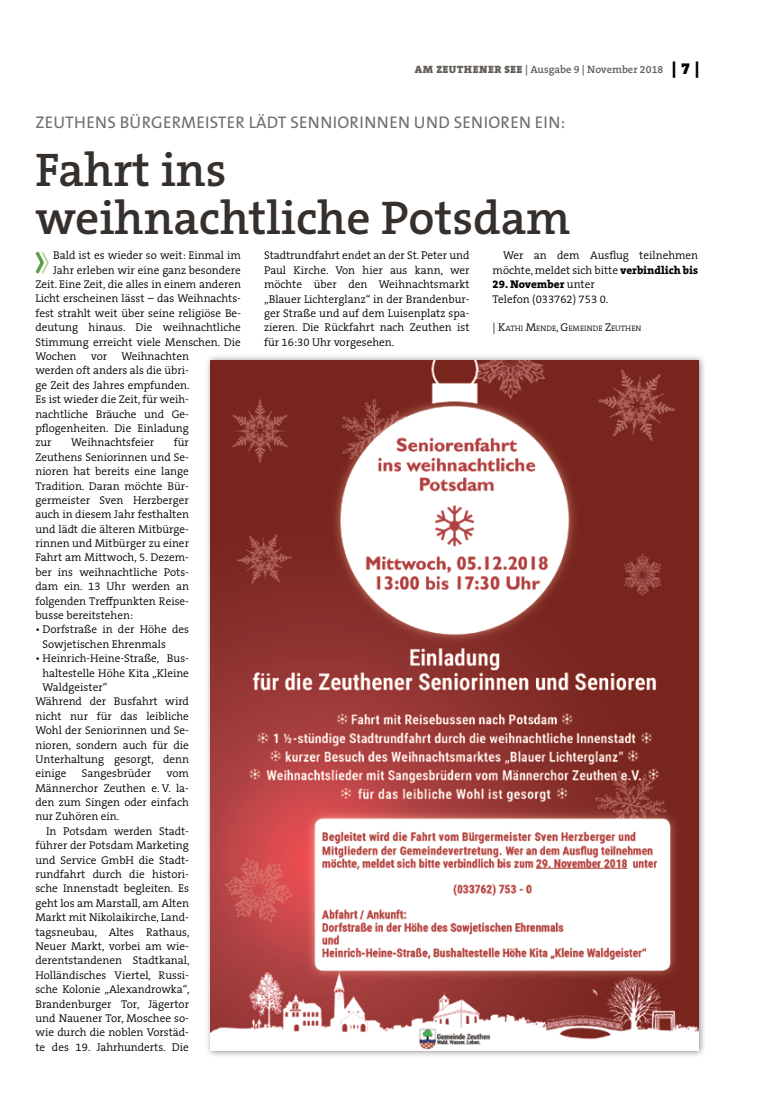
<style>
.page{position:relative;width:762px;height:1117px;background:#fff}
.page>*{position:absolute;margin:0;border:0;box-sizing:border-box;transform-origin:0 0}
.t1{font:600 47.5px/47.5px "The Serif B W6";color:#36302d}
.t2{font:16.88px "The Sans B W5 Plain";letter-spacing:.015em;color:#716c69}
.t3{font:300 11.25px/14.4px "The Serif B W4";color:#000;text-align:justify}
.t4{font:800 11.25px "The Serif B W8";color:#000}
.t5{font:600 10.62px "The Serif B W6";color:#615c58}
.t6{font:300 7.88px "The Serif B W4";color:#000}
.s1{font-family:"The Serif B W9";font-weight:900}
.s2{font-family:"The Serif B W9";font-weight:900;font-size:16.25px;color:#000}
.s3{font-family:"The Serif B W8";font-weight:800}
.s4{font-family:"The Serif B W4";font-weight:300}
.s5{font-size:11.25px}
</style>
<div class="page">
<svg style="left:35px;top:251px;width:14px;height:23px"></svg>
<div style="left:204px;top:354px;width:502px;height:704px;background:#000;opacity:.45"></div>
<img style="left:210px;top:360px;width:488px;height:690px">
<p class="t5" style="left:415px;top:63px;width:286px"><span class="s1">AM ZEUTHENER SEE</span> | Ausgabe 9 | November 2018 <span class="s2">| 7 |</span></p>
<h2 class="t2" style="left:36px;top:111px;width:531px">ZEUTHENS BÜRGERMEISTER LÄDT SENNIORINNEN UND SENIOREN EIN:</h2>
<h1 class="t1" style="left:35px;top:146px;width:536px">Fahrt ins weihnachtliche Potsdam</h1>
<p class="t3" style="left:53px;top:248px;width:189px">Bald ist es wieder so weit: Einmal im</p>
<p class="t3" style="left:53px;top:263px;width:189px">Jahr erleben wir eine ganz besondere</p>
<p class="t3" style="left:35px;top:277px;width:207px">Zeit. Eine Zeit, die alles in einem anderen</p>
<p class="t3" style="left:35px;top:291px;width:207px">Licht erscheinen lässt – das Weihnachts-</p>
<p class="t3" style="left:35px;top:306px;width:207px">fest strahlt weit über seine religiöse Be-</p>
<p class="t3" style="left:35px;top:320px;width:207px">deutung hinaus. Die weihnachtliche</p>
<p class="t3" style="left:35px;top:334px;width:207px">Stimmung erreicht viele Menschen. Die</p>
<p class="t3" style="left:35px;top:349px;width:42px">Wochen</p>
<p class="t3" style="left:91px;top:349px;width:18px">vor</p>
<p class="t3" style="left:264px;top:248px;width:207px">Stadtrundfahrt endet an der St. Peter und Paul Kirche. Von hier aus kann, wer möchte über den Weihnachtsmarkt „Blauer Lichterglanz“ in der Brandenbur&shy;ger Straße und auf dem Luisenplatz spa&shy;zieren. Die Rückfahrt nach Zeuthen ist für 16:30 Uhr vorgesehen.</p>
<p class="t3" style="left:493px;top:248px;width:207px;text-align:right">Wer an dem Ausflug teilnehmen möchte, meldet sich bitte <span class="s3">verbindlich bis</span></p>
<p class="t4" style="left:493px;top:277px;width:104px">29. November <span class="s4">unter</span></p>
<p class="t3" style="left:493px;top:291px;width:117px">Telefon (033762) 753 0.</p>
<p class="t6" style="left:493px;top:323px;width:150px"><span class="s5">| K</span>ATHI <span class="s5">M</span>ENDE<span class="s5">, G</span>EMEINDE <span class="s5">Z</span>EUTHEN</p>
<p class="t3" style="left:35px;top:349px;width:155px;text-indent:86px">Weihnachten werden oft anders als die übri&shy;ge Zeit des Jahres empfunden.<br>Es ist wieder die Zeit, für weih&shy;nachtliche Bräuche und Ge&shy;pflogenheiten. Die Einladung zur</p>
<p class="t3" style="left:35px;top:435px;width:155px;text-indent:138px">für Zeuthens Seniorinnen und Se&shy;nioren hat bereits eine lange Tradition. Daran möchte Bür&shy;germeister Sven Herzberger auch in diesem Jahr festhalten und lädt die älteren Mitbürge&shy;rinnen und Mitbürger zu einer Fahrt am Mittwoch, 5. Dezem&shy;ber ins weihnachtliche Pots&shy;dam ein. 13 Uhr werden an folgenden Treffpunkten Reise&shy;busse bereitstehen:</p>
<p class="t3" style="left:43px;top:622px;width:148px;text-indent:-7px">• Dorfstraße in der Höhe des<br>Sowjetischen Ehrenmals</p>
<p class="t3" style="left:35px;top:651px;width:155px">• Heinrich-Heine-Straße, Bus-</p>
<p class="t3" style="left:43px;top:665px;width:148px">haltestelle Höhe Kita „Kleine</p>
<p class="t3" style="left:43px;top:679px;width:66px">Waldgeister“</p>
<p class="t3" style="left:35px;top:694px;width:155px">Während der Busfahrt wird</p>
<p class="t3" style="left:35px;top:708px;width:155px">nicht nur für das leibliche</p>
<p class="t3" style="left:35px;top:723px;width:155px">Wohl der Seniorinnen und Se-</p>
<p class="t3" style="left:35px;top:737px;width:155px">nioren, sondern auch für die</p>
<p class="t3" style="left:35px;top:751px;width:155px">Unterhaltung gesorgt, denn</p>
<p class="t3" style="left:35px;top:766px;width:33px">einige</p>
<p class="t3" style="left:82px;top:766px;width:71px">Sangesbrüder</p>
<p class="t3" style="left:71px;top:435px;width:84px">Weihnachtsfeier</p>
<p class="t3" style="left:35px;top:766px;width:155px;text-indent:131px">vom Männerchor Zeuthen e. V. la&shy;den zum Singen oder einfach nur Zuhören ein.</p>
<p class="t3" style="left:35px;top:823px;width:156px;text-indent:11px">In Potsdam werden Stadt&shy;führer der Potsdam Marketing und Service GmbH die Stadt&shy;rundfahrt durch die histori&shy;sche Innenstadt begleiten. Es geht los am Marstall, am Alten Markt mit Nikolaikirche, Land&shy;tagsneubau, Altes Rathaus, Neuer Markt, vorbei am wie&shy;derentstandenen Stadtkanal, Holländisches Viertel, Russi&shy;sche Kolonie „Alexandrowka“, Brandenburger Tor, Jägertor und Nauener Tor, Moschee so&shy;wie durch die noblen Vorstäd&shy;te des 19. Jahrhunderts. Die</p>
</div>
